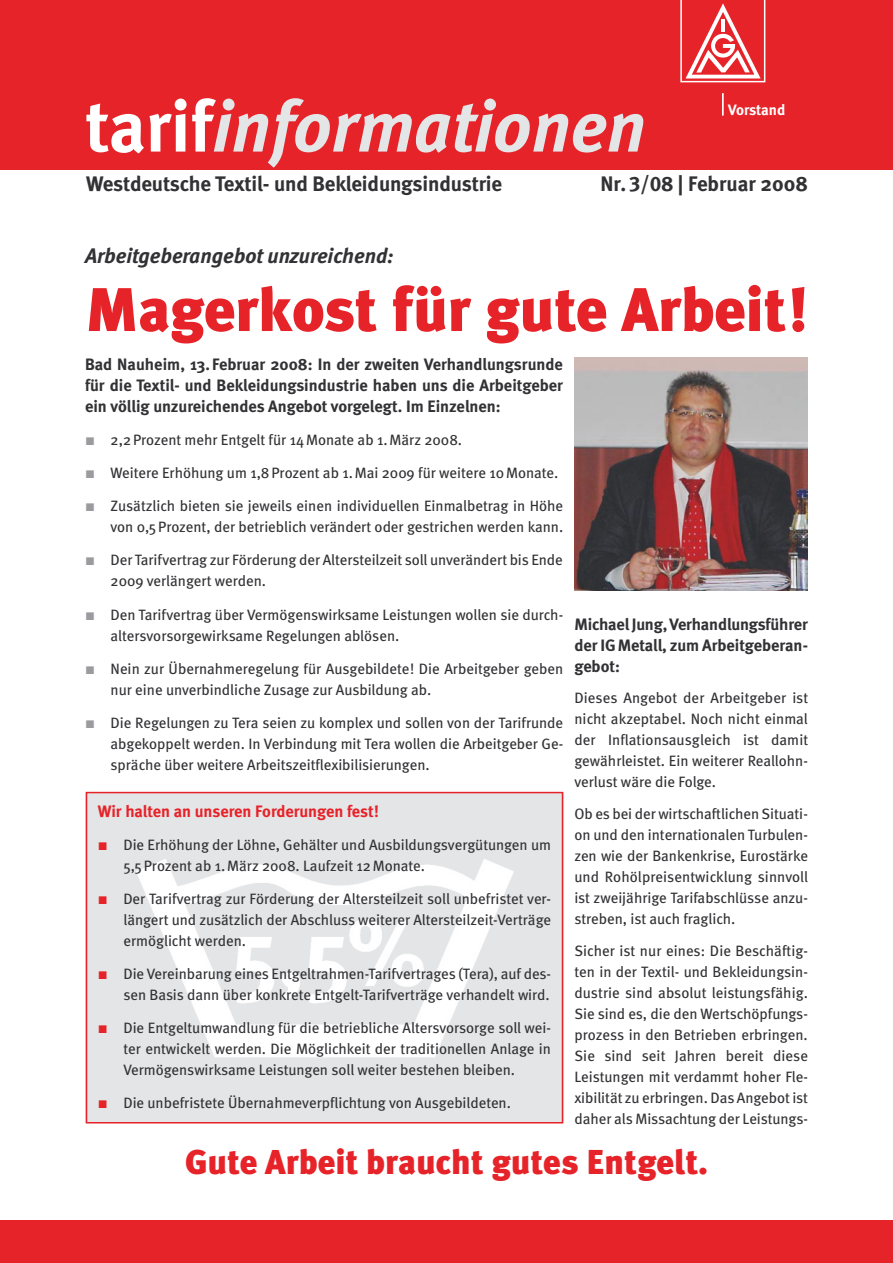
<style>
.page{position:relative;width:893px;height:1263px;background:#fff}
.page>*{position:absolute;margin:0;border:0;box-sizing:border-box;transform-origin:0 0}
.t1{font:italic 700 72px "Meta";color:#e4e5e7}
.t2{font:900 61.5px "Meta Plus";letter-spacing:-.005em;color:#e62329}
.t3{font:900 34.5px "Meta Plus";color:#e62329}
.t4{font:700 21px "Meta";letter-spacing:-.005em;color:#323235}
.t5{font:italic 21px "Meta Bold LF";color:#323235}
.Blocksatz{font:700 16.5px/21px "Meta";color:#323235;text-align:justify}
.Intro__ZwÜ{font:700 16.5px/21px "Meta";letter-spacing:-.005em;color:#323235;text-align:justify}
.Intro__ZwÜ-2{font:700 16.5px "Meta";letter-spacing:-.005em;color:#e62329}
.Blocksatz-2{font:15px/21px "Meta";color:#323235}
.aufzählung{font:15px/21px "Meta";color:#323235;text-align:justify}
.t6{font:700 15px "Meta";letter-spacing:-.005em;color:#fff}
.s1{font-style:normal;color:#fff}
.s2{font-family:"Meta Bold LF";font-weight:400}
.s3{font-family:"Arial";font-size:16.5px;color:#9b9a9e}
.s4{font-family:"Arial";font-size:16.5px;color:#e62329}
</style>
<div class="page">
<div style="left:0;top:0;width:893px;height:170px;background:#e62329"></div>
<svg style="left:680px;top:0;width:85px;height:82px"></svg>
<svg style="left:722px;top:93px;width:1px;height:22px"></svg>
<div style="left:0;top:1220px;width:893px;height:43px;background:#e62329"></div>
<div style="left:85px;top:792px;width:478px;height:331px;background:#e4e5e7"></div>
<img style="left:136px;top:859px;width:378px;height:198px">
<div style="left:86px;top:792px;width:477px;height:331px;border:2px solid #e62329"></div>
<img style="left:574px;top:358px;width:234px;height:233px">
<p class="t1" style="left:85px;top:84px;width:562px"><span class="s1">tarif</span>informationen</p>
<p class="t4" style="left:86px;top:172px;width:418px">Westdeutsche Textil- und Bekleidungsindustrie</p>
<p class="t4" style="left:600px;top:172px;width:209px"><span class="s2">Nr. 3/08</span> | Februar 2008</p>
<p class="t6" style="left:728px;top:101px;width:59px">Vorstand</p>
<p class="t5" style="left:85px;top:243px;width:310px">Arbeitgeberangebot unzureichend:</p>
<p class="t2" style="left:85px;top:274px;width:724px">Magerkost für gute Arbeit !</p>
<p class="Blocksatz" style="left:85px;top:354px;width:479px">Bad Nauheim, 13. Februar 2008: In der zweiten Verhandlungsrunde für die Textil- und Bekleidungsindustrie haben uns die Arbeitgeber ein völlig unzureichendes Angebot vorgelegt. Im Einzelnen:</p>
<p class="Blocksatz-2" style="left:85px;top:429px;width:379px"><span class="s3">■</span> 2,2 Prozent mehr Entgelt für 14 Monate ab 1. März 2008.</p>
<p class="aufzählung" style="left:85px;top:462px;width:475px"><span class="s3">■</span> Weitere Erhöhung um 1,8 Prozent ab 1. Mai 2009 für weitere 10 Monate.</p>
<p class="Blocksatz-2" style="left:85px;top:495px;width:480px;text-align:right"><span class="s3">■</span> Zusätzlich bieten sie jeweils einen individuellen Einmalbetrag in Höhe von 0,5 Prozent, der betrieblich verändert oder gestrichen werden kann.</p>
<p class="Blocksatz-2" style="left:111px;top:550px;width:454px;text-indent:-26px"><span class="s3">■</span> Der Tarifvertrag zur Förderung der Altersteilzeit soll unverändert bis Ende<br>2009 verlängert werden.</p>
<p class="Blocksatz-2" style="left:111px;top:604px;width:454px;text-indent:-26px"><span class="s3">■</span> Den Tarifvertrag über Vermögenswirksame Leistungen wollen sie durch&shy;altersvorsorgewirksame Regelungen ablösen.</p>
<p class="Blocksatz-2" style="left:111px;top:658px;width:454px;text-indent:-26px"><span class="s3">■</span> Nein zur Übernahmeregelung für Ausgebildete ! Die Arbeitgeber geben nur eine unverbindliche Zusage zur Ausbildung ab.</p>
<p class="aufzählung" style="left:111px;top:712px;width:454px;text-indent:-26px"><span class="s3">■</span> Die Regelungen zu Tera seien zu komplex und sollen von der Tarifrunde abgekoppelt werden. In Verbindung mit Tera wollen die Arbeitgeber Ge&shy;spräche über weitere Arbeitszeitflexibilisierungen.</p>
<p class="Intro__ZwÜ" style="left:574px;top:613px;width:235px">Michael Jung, Verhandlungsführer der IG Metall, zum Arbeitgeberan&shy;gebot:</p>
<p class="Blocksatz-2" style="left:574px;top:688px;width:235px;text-align:justify">Dieses Angebot der Arbeitgeber ist nicht akzeptabel. Noch nicht einmal der Inflationsausgleich ist damit gewährleistet. Ein weiterer Reallohn&shy;verlust wäre die Folge.</p>
<p class="Blocksatz-2" style="left:574px;top:803px;width:235px;text-align:justify">Ob es bei der wirtschaftlichen Situati&shy;on und den internationalen Turbulen&shy;zen wie der Bankenkrise, Eurostärke und Rohölpreisentwicklung sinnvoll ist zweijährige Tarifabschlüsse anzu&shy;streben, ist auch fraglich.</p>
<p class="Blocksatz-2" style="left:574px;top:940px;width:235px;text-align:justify">Sicher ist nur eines: Die Beschäftig&shy;ten in der Textil- und Bekleidungsin&shy;dustrie sind absolut leistungsfähig.<br>Sie sind es, die den Wertschöpfungs&shy;prozess in den Betrieben erbringen.<br>Sie sind seit Jahren bereit diese Leistungen mit verdammt hoher Fle&shy;xibilität zu erbringen. Das Angebot ist daher als Missachtung der Leistungs-</p>
<p class="Intro__ZwÜ-2" style="left:98px;top:801px;width:283px">Wir halten an unseren Forderungen fest !</p>
<p class="aufzählung" style="left:123px;top:834px;width:429px;text-indent:-26px"><span class="s4">■</span> Die Erhöhung der Löhne, Gehälter und Ausbildungsvergütungen um<br>5,5 Prozent ab 1. März 2008. Laufzeit 12 Monate.</p>
<p class="aufzählung" style="left:123px;top:888px;width:429px;text-indent:-26px"><span class="s4">■</span> Der Tarifvertrag zur Förderung der Altersteilzeit soll unbefristet ver&shy;längert und zusätzlich der Abschluss weiterer Altersteilzeit-Verträge ermöglicht werden.</p>
<p class="aufzählung" style="left:98px;top:963px;width:455px;text-align:right"><span class="s4">■</span> Die Vereinbarung eines Entgeltrahmen-Tarifvertrages (Tera), auf des&shy;sen Basis dann über konkrete Entgelt-Tarifverträge verhandelt wird.</p>
<p class="aufzählung" style="left:123px;top:1017px;width:429px;text-indent:-26px"><span class="s4">■</span> Die Entgeltumwandlung für die betriebliche Altersvorsorge soll wei&shy;ter entwickelt werden. Die Möglichkeit der traditionellen Anlage in Vermögenswirksame Leistungen soll weiter bestehen bleiben.</p>
<p class="aufzählung" style="left:98px;top:1092px;width:415px"><span class="s4">■</span> Die unbefristete Übernahmeverpflichtung von Ausgebildeten.</p>
<p class="t3" style="left:185px;top:1141px;width:524px">Gute Arbeit braucht gutes Entgelt.</p>
</div>
